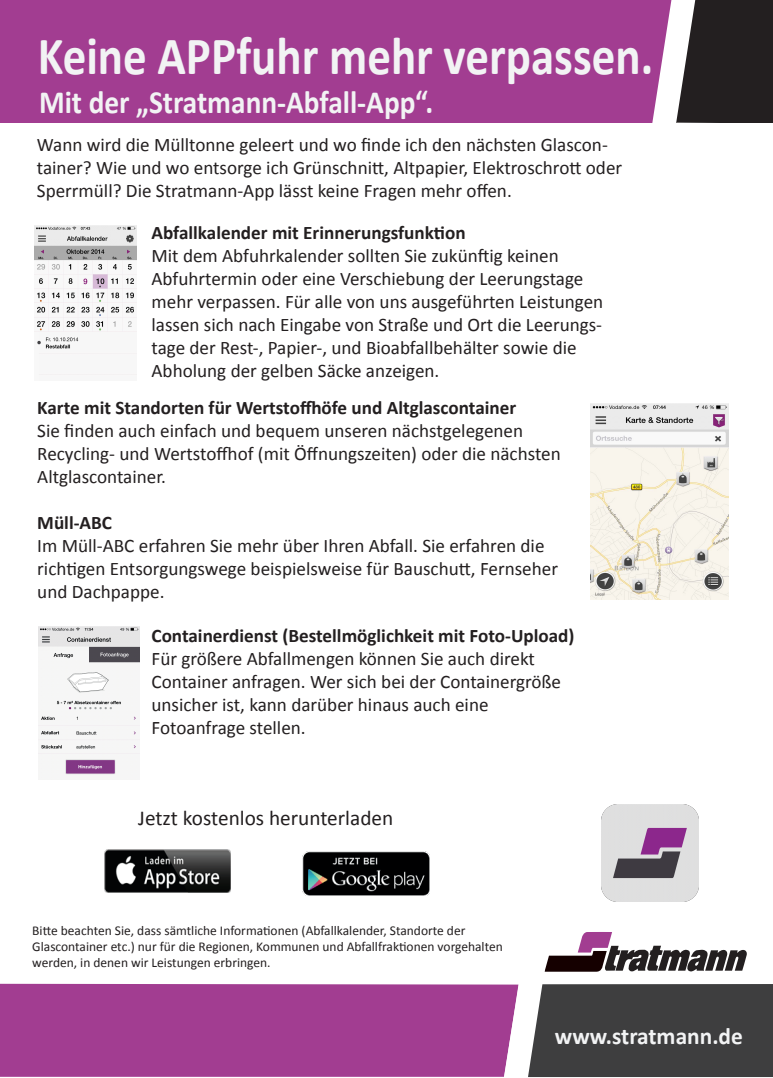
<style>
.page{position:relative;width:773px;height:1078px;background:#fff}
.page>*{position:absolute;margin:0;border:0;box-sizing:border-box;transform-origin:0 0}
.t1{font:700 54px "Calibri";color:#f2f3f4;scale:.87 1}
.t2{font:700 32.5px "Calibri";color:#f2f3f4;scale:.9 1}
.t3{font:700 23.75px "Calibri";color:#f2f3f4}
.t4{font:21.25px "Calibri";color:#231f20}
.t5{font:19.25px/23px "Calibri";color:#231f20}
.t6{font:700 19.25px "Calibri";color:#231f20}
.t7{font:13.5px/16.2px "Calibri";color:#231f20}
</style>
<div class="page">
<div style="left:0;top:983px;width:504px;height:93px;background:#a23d91"></div>
<div style="left:695px;top:984px;width:77px;height:92px;background:#3e3e3f"></div>
<div style="left:0;top:0;width:674px;height:122px;background:#a23d91"></div>
<div style="left:673px;top:0;width:99px;height:122px;background:#231f20"></div>
<svg style="left:695px;top:949px;width:52px;height:22px"></svg>
<img style="left:695px;top:810px;width:3px;height:86px">
<img style="left:104px;top:849px;width:126px;height:43px">
<img style="left:302px;top:851px;width:127px;height:44px">
<img style="left:34px;top:226px;width:102px;height:149px">
<img style="left:39px;top:626px;width:100px;height:149px">
<svg style="left:504px;top:0;width:191px;height:1077px"></svg>
<img style="left:590px;top:404px;width:138px;height:195px">
<h1 class="t1" style="left:38px;top:22px;width:708px">Keine APPfuhr mehr verpassen.</h1>
<h2 class="t2" style="left:39px;top:81px;width:439px">Mit der „Stratmann-Abfall-App“.</h2>
<p class="t5" style="left:37px;top:133px;width:586px">Wann wird die Mülltonne geleert und wo finde ich den nächsten Glascon&shy;tainer? Wie und wo entsorge ich Grünschnitt, Altpapier, Elektroschrott oder<br>Sperrmüll? Die Stratmann-App lässt keine Fragen mehr offen.</p>
<p class="t6" style="left:151px;top:221px;width:315px">Abfallkalender mit Erinnerungsfunktion</p>
<p class="t5" style="left:151px;top:244px;width:453px">Mit dem Abfuhrkalender sollten Sie zukünftig keinen Abfuhrtermin oder eine Verschiebung der Leerungstage mehr verpassen. Für alle von uns ausgeführten Leistungen lassen sich nach Eingabe von Straße und Ort die Leerungs&shy;tage der Rest-, Papier-, und Bioabfallbehälter sowie die Abholung der gelben Säcke anzeigen.</p>
<p class="t6" style="left:37px;top:395px;width:480px">Karte mit Standorten für Wertstoffhöfe und Altglascontainer</p>
<p class="t5" style="left:37px;top:419px;width:525px">Sie finden auch einfach und bequem unseren nächstgelegenen<br>Recycling- und Wertstoffhof (mit Öffnungszeiten) oder die nächsten<br>Altglascontainer.</p>
<p class="t6" style="left:37px;top:510px;width:76px">Müll-ABC</p>
<p class="t5" style="left:37px;top:534px;width:522px">Im Müll-ABC erfahren Sie mehr über Ihren Abfall. Sie erfahren die richtigen Entsorgungswege beispielsweise für Bauschutt, Fernseher und Dachpappe.</p>
<p class="t6" style="left:151px;top:623px;width:424px">Containerdienst (Bestellmöglichkeit mit Foto-Upload)</p>
<p class="t5" style="left:151px;top:647px;width:411px">Für größere Abfallmengen können Sie auch direkt Container anfragen. Wer sich bei der Containergröße unsicher ist, kann darüber hinaus auch eine Fotoanfrage stellen.</p>
<p class="t4" style="left:138px;top:803px;width:256px">Jetzt kostenlos herunterladen</p>
<p class="t7" style="left:32px;top:922px;width:472px">Bitte beachten Sie, dass sämtliche Informationen (Abfallkalender, Standorte der<br>Glascontainer etc.) nur für die Regionen, Kommunen und Abfallfraktionen vorgehalten werden, in denen wir Leistungen erbringen.</p>
<p class="t3" style="left:554px;top:1020px;width:190px">www.stratmann.de</p>
</div>
